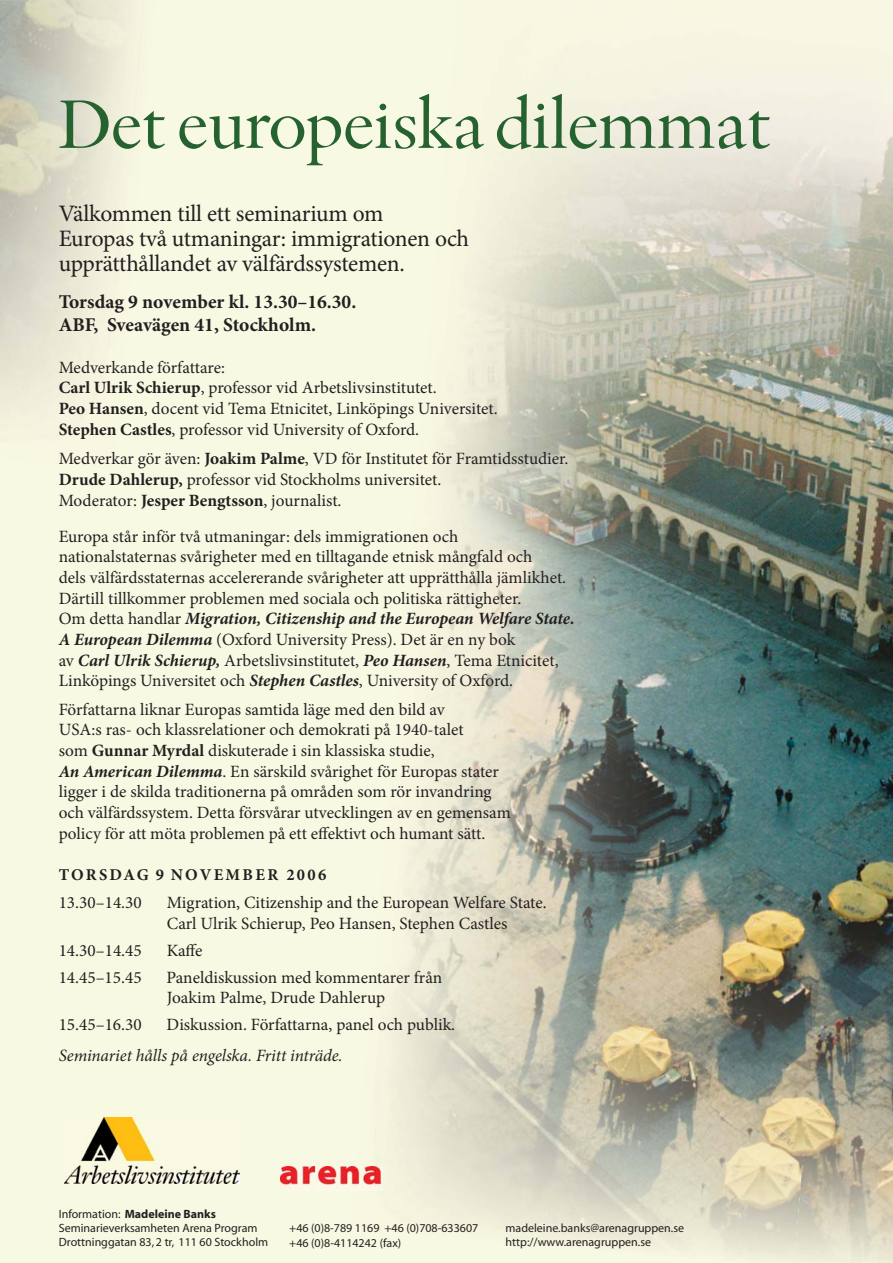
<style>
.page{position:relative;width:893px;height:1263px;background:#f8f9e3}
.page>*{position:absolute;margin:0;border:0;box-sizing:border-box;transform-origin:0 0}
.t1{font:72px "Indigo Thirty";color:#266130}
.t2{font:23.55px/24.8px "Minion Pro";letter-spacing:-.01em;color:#231f20}
.t3{font:700 19.5px/22.5px "Minion Pro";color:#231f20}
.t4{font:17.25px/20.7px "Minion Pro";color:#231f20}
.t5{font:italic 17.25px "Minion Pro";letter-spacing:-.005em;color:#231f20}
.t6{font:700 16.5px "Minion Pro";letter-spacing:.14em;color:#231f20}
.t7{font:12px/14.4px "Myriad";color:#231f20}
.s1{font-weight:700}
.s2{font-weight:700;font-style:italic}
</style>
<div class="page">
<img style="left:472px;top:102px;width:223px;height:229px">
<img style="left:695px;top:103px;width:98px;height:1156px">
<img style="left:793px;top:112px;width:100px;height:1149px">
<img style="left:442px;top:331px;width:332px;height:400px">
<img style="left:842px;top:691px;width:51px;height:572px">
<img style="left:396px;top:700px;width:346px;height:401px">
<img style="left:394px;top:1070px;width:315px;height:189px">
<img style="left:64px;top:1117px;width:175px;height:67px">
<img style="left:281px;top:1166px;width:101px;height:23px">
<h1 class="t1" style="left:58px;top:94px;width:714px">Det europeiska dilemmat</h1>
<h2 class="t2" style="left:59px;top:204px;width:412px">Välkommen till ett seminarium om<br>Europas två utmaningar: immigrationen och upprätthållandet av välfärdssystemen.</h2>
<p class="t3" style="left:59px;top:293px;width:299px">Torsdag 9 november kl. 13.30–16.30.<br>ABF, Sveavägen 41, Stockholm.</p>
<p class="t4" style="left:59px;top:358px;width:440px">Medverkande författare:<br><span class="s1">Carl Ulrik Schierup</span>, professor vid Arbetslivsinstitutet.<br><span class="s1">Peo Hansen</span>, docent vid Tema Etnicitet, Linköpings Universitet.<br><span class="s1">Stephen Castles</span>, professor vid University of Oxford.</p>
<p class="t4" style="left:59px;top:450px;width:511px">Medverkar gör även: <span class="s1">Joakim Palme</span>, VD för Institutet för Framtidsstudier.<br><span class="s1">Drude Dahlerup,</span> professor vid Stockholms universitet.<br>Moderator: <span class="s1">Jesper Bengtsson</span>, journalist.</p>
<p class="t4" style="left:59px;top:527px;width:517px">Europa står inför två utmaningar: dels immigrationen och nationalstaternas svårigheter med en tilltagande etnisk mångfald och<br>dels välfärdsstaternas accelererande svårigheter att upprätthålla jämlikhet.<br>Därtill tillkommer problemen med sociala och politiska rättigheter.<br>Om detta handlar <span class="s2">Migration, Citizenship and the European Welfare State.<br>A European Dilemma</span> (Oxford University Press). Det är en ny bok<br>av <span class="s2">Carl Ulrik Schierup,</span> Arbetslivsinstitutet, <span class="s2">Peo Hansen</span>, Tema Etnicitet, Linköpings Universitet och <span class="s2">Stephen Castles</span>, University of Oxford.</p>
<p class="t4" style="left:59px;top:700px;width:454px">Författarna liknar Europas samtida läge med den bild av<br>USA:s ras- och klassrelationer och demokrati på 1940-talet<br>som <span class="s1">Gunnar Myrdal</span> diskuterade i sin klassiska studie,<br><span class="s2">An American Dilemma</span>. En särskild svårighet för Europas stater ligger i de skilda traditionerna på områden som rör invandring och välfärdssystem. Detta försvårar utvecklingen av en gemensam policy för att möta problemen på ett effektivt och humant sätt.</p>
<p class="t6" style="left:59px;top:869px;width:269px">TORSDAG 9 NOVEMBER 2006</p>
<p class="t4" style="left:59px;top:894px;width:85px">13.30–14.30</p>
<p class="t4" style="left:167px;top:894px;width:381px">Migration, Citizenship and the European Welfare State.<br>Carl Ulrik Schierup, Peo Hansen, Stephen Castles</p>
<p class="t4" style="left:59px;top:942px;width:85px">14.30–14.45</p>
<p class="t4" style="left:167px;top:942px;width:37px">Kaffe</p>
<p class="t4" style="left:59px;top:968px;width:84px">14.45–15.45</p>
<p class="t4" style="left:167px;top:968px;width:277px">Paneldiskussion med kommentarer från<br>Joakim Palme, Drude Dahlerup</p>
<p class="t4" style="left:59px;top:1016px;width:85px">15.45–16.30</p>
<p class="t4" style="left:167px;top:1016px;width:290px">Diskussion. Författarna, panel och publik.</p>
<p class="t5" style="left:59px;top:1049px;width:285px">Seminariet hålls på engelska. Fritt inträde.</p>
<p class="t7" style="left:59px;top:1207px;width:211px">Information: <span class="s1">Madeleine Banks<br></span>Seminarieverksamheten Arena Program<br>Drottninggatan 83, 2 tr, 111 60 Stockholm</p>
<p class="t7" style="left:289px;top:1222px;width:191px">+46 (0)8-789 1169 +46 (0)708-633607 +46 (0)8-4114242 (fax)</p>
<p class="t7" style="left:505px;top:1221px;width:180px">madeleine.banks@arenagruppen.se http://www.arenagruppen.se</p>
</div>
